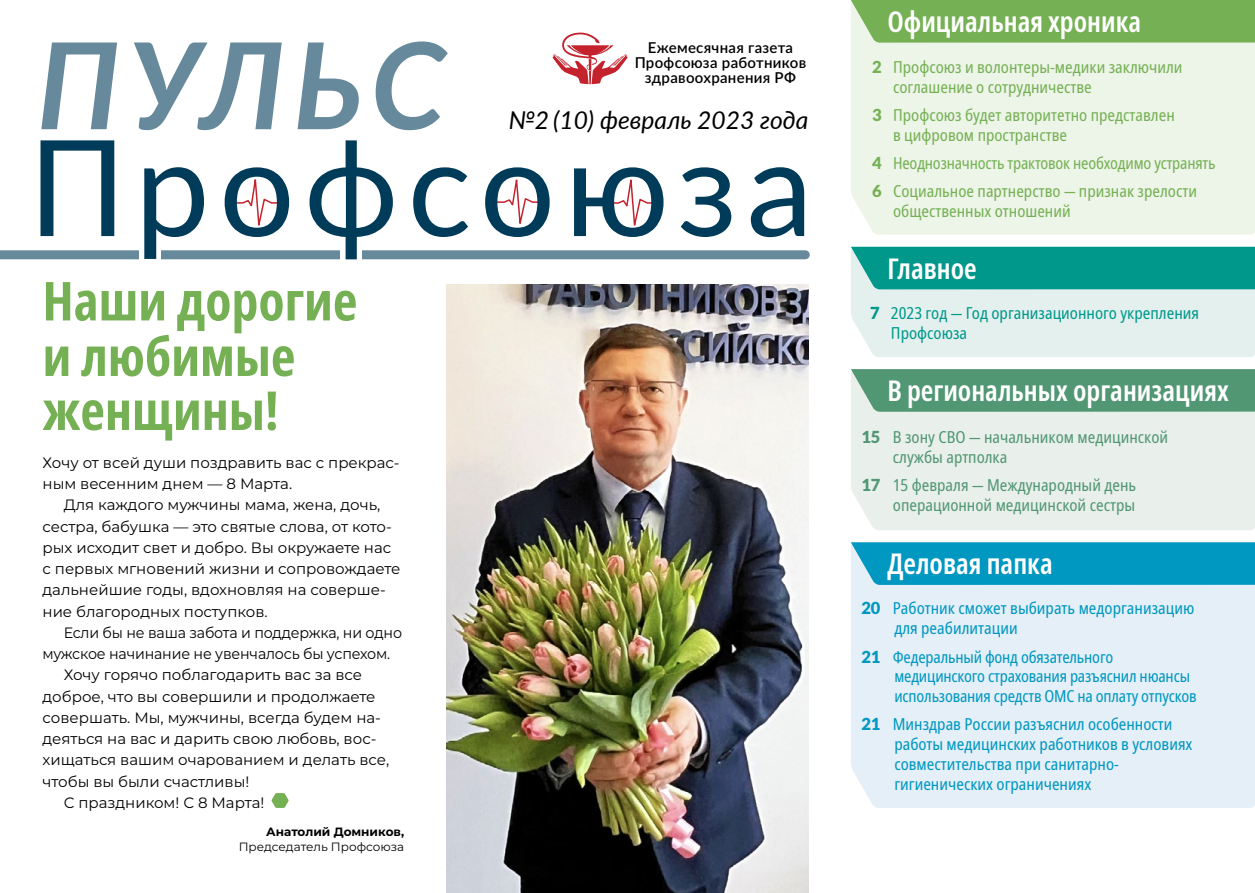
<style>
.page{position:relative;width:1255px;height:893px;background:#fff}
.page>*{position:absolute;margin:0;border:0;box-sizing:border-box;transform-origin:0 0}
.t1{font:133.5px "Lato";letter-spacing:.07em;color:#003b59}
.t2{font:italic 700 120px "Lato";letter-spacing:.07em;color:#66899b}
.t3{font:700 extra-condensed 53.7px/54.8px "Noto Sans";color:#75b154}
.t4{font:600 extra-condensed 28.5px "Noto Sans";color:#fff}
.t5{font:italic 24.6px "Lato";color:#000}
.t6{font:condensed 16.5px/19.8px "Noto Sans";color:#0097c1}
.t7{font:condensed 16.5px/19.8px "Noto Sans";color:#75b154}
.t8{font:condensed 16.5px/19.8px "Noto Sans";color:#519774}
.t9{font:condensed 16.5px/19.8px "Noto Sans";color:#00988a}
.t10{font:15px/21.3px "Montserrat";color:#000}
.t11{font:15px "Montserrat";color:#000;scale:.95 1}
.t12{font:600 15px/15px "Lato";letter-spacing:.02em;color:#000;text-align:center}
.t13{font:12px "Montserrat";color:#000}
.t14{font:700 12px "Montserrat";color:#000}
.s1{font-family:"Lato";font-weight:900;font-stretch:normal}
</style>
<div class="page">
<img style="left:446px;top:285px;width:362px;height:608px">
<div style="left:0;top:250px;width:805px;height:9px;background:#66899b"></div>
<div style="left:139px;top:242px;width:22px;height:21px;background:#fff"></div>
<div style="left:340px;top:242px;width:22px;height:21px;background:#fff"></div>
<svg style="left:229px;top:179px;width:56px;height:47px"></svg>
<svg style="left:490px;top:179px;width:57px;height:45px"></svg>
<svg style="left:604px;top:179px;width:58px;height:47px"></svg>
<svg style="left:552px;top:33px;width:75px;height:51px"></svg>
<div style="left:851px;top:412px;width:403px;height:118px;background:#e9efea"></div>
<svg style="left:851px;top:369px;width:403px;height:43px;background:#579a78"></svg>
<div style="left:851px;top:43px;width:403px;height:192px;background:#edf4e8"></div>
<div style="left:851px;top:0;width:403px;height:43px;background:#75b154"></div>
<div style="left:851px;top:585px;width:403px;height:223px;background:#e4eff7"></div>
<svg style="left:851px;top:542px;width:403px;height:43px;background:#099ac3"></svg>
<svg style="left:851px;top:247px;width:403px;height:110px;background:#8ecfc8"></svg>
<svg style="left:271px;top:793px;width:17px;height:15px"></svg>
<h2 class="t2" style="left:37px;top:-3px;width:410px">ПУЛЬС</h2>
<h1 class="t1" style="left:28px;top:92px;width:786px">Проф-союза</h1>
<p class="t12" style="left:634px;top:40px;width:173px">Ежемесячная газета<br>Профсоюза работников здравоохранения РФ</p>
<h3 class="t5" style="left:508px;top:102px;width:301px">№2 (10) февраль 2023 года</h3>
<h3 class="t3" style="left:43px;top:274px;width:316px">Наши дорогие и любимые женщины!</h3>
<p class="t10" style="left:43px;top:451px;width:358px">Хочу от всей души поздравить вас с прекрас&shy;ным весенним днем — 8 Марта.</p>
<p class="t10" style="left:43px;top:494px;width:359px;text-indent:21px">Для каждого мужчины мама, жена, дочь, сестра, бабушка — это святые слова, от кото&shy;рых исходит свет и добро. Вы окружаете нас с первых мгновений жизни и сопровождаете дальнейшие годы, вдохновляя на соверше&shy;ние благородных поступков.</p>
<p class="t11" style="left:64px;top:622px;width:357px">Если бы не ваша забота и поддержка, ни одно</p>
<p class="t11" style="left:43px;top:643px;width:367px">мужское начинание не увенчалось бы успехом.</p>
<p class="t10" style="left:64px;top:664px;width:300px">Хочу горячо поблагодарить вас за все</p>
<p class="t10" style="left:43px;top:685px;width:334px">доброе, что вы совершили и продолжаете</p>
<p class="t10" style="left:43px;top:706px;width:340px">совершать. Мы, мужчины, всегда будем на-</p>
<p class="t10" style="left:43px;top:728px;width:335px">деяться на вас и дарить свою любовь, вос-</p>
<p class="t10" style="left:43px;top:749px;width:348px">хищаться вашим очарованием и делать все,</p>
<p class="t10" style="left:43px;top:770px;width:208px">чтобы вы были счастливы!</p>
<p class="t10" style="left:64px;top:791px;width:202px">С праздником! С 8 Марта!</p>
<p class="t14" style="left:266px;top:823px;width:139px">Анатолий Домников,</p>
<p class="t13" style="left:239px;top:838px;width:167px">Председатель Профсоюза</p>
<h3 class="t4" style="left:887px;top:1px;width:255px">Официальная хроника</h3>
<p class="t7" style="left:893px;top:57px;width:291px;text-indent:-21px"><span class="s1">2</span> Профсоюз и волонтеры-медики заключили соглашение о сотрудничестве</p>
<p class="t7" style="left:893px;top:105px;width:283px;text-indent:-21px"><span class="s1">3</span> Профсоюз будет авторитетно представлен в цифровом пространстве</p>
<p class="t7" style="left:872px;top:149px;width:345px;line-height:28.3px"><span class="s1">4</span> Неоднозначность трактовок необходимо устранять<br><span class="s1">6</span> Социальное партнерство — признак зрелости</p>
<p class="t7" style="left:893px;top:202px;width:179px">общественных отношений</p>
<h3 class="t4" style="left:887px;top:248px;width:91px">Главное</h3>
<p class="t9" style="left:891px;top:304px;width:309px;text-indent:-21px"><span class="s1">7</span> 2023 год — Год организационного укрепления<br>Профсоюза</p>
<h3 class="t4" style="left:887px;top:370px;width:343px">В региональных организациях</h3>
<p class="t8" style="left:892px;top:428px;width:277px;text-indent:-31px"><span class="s1">15</span> В зону СВО — начальником медицинской службы артполка</p>
<p class="t8" style="left:861px;top:476px;width:276px;text-align:right"><span class="s1">17</span> 15 февраля — Международный день операционной медицинской сестры</p>
<h3 class="t4" style="left:887px;top:544px;width:167px">Деловая папка</h3>
<p class="t6" style="left:894px;top:599px;width:301px;text-indent:-33px"><span class="s1">20</span> Работник сможет выбирать медорганизацию для реабилитации</p>
<p class="t6" style="left:894px;top:647px;width:304px;text-indent:-33px"><span class="s1">21</span> Федеральный фонд обязательного медицинского страхования разъяснил нюансы использования средств ОМС на оплату отпусков</p>
<p class="t6" style="left:894px;top:715px;width:300px;text-indent:-33px"><span class="s1">21</span> Минздрав России разъяснил особенности работы медицинских работников в условиях совместительства при санитарно&shy;гигиенических ограничениях</p>
</div>
